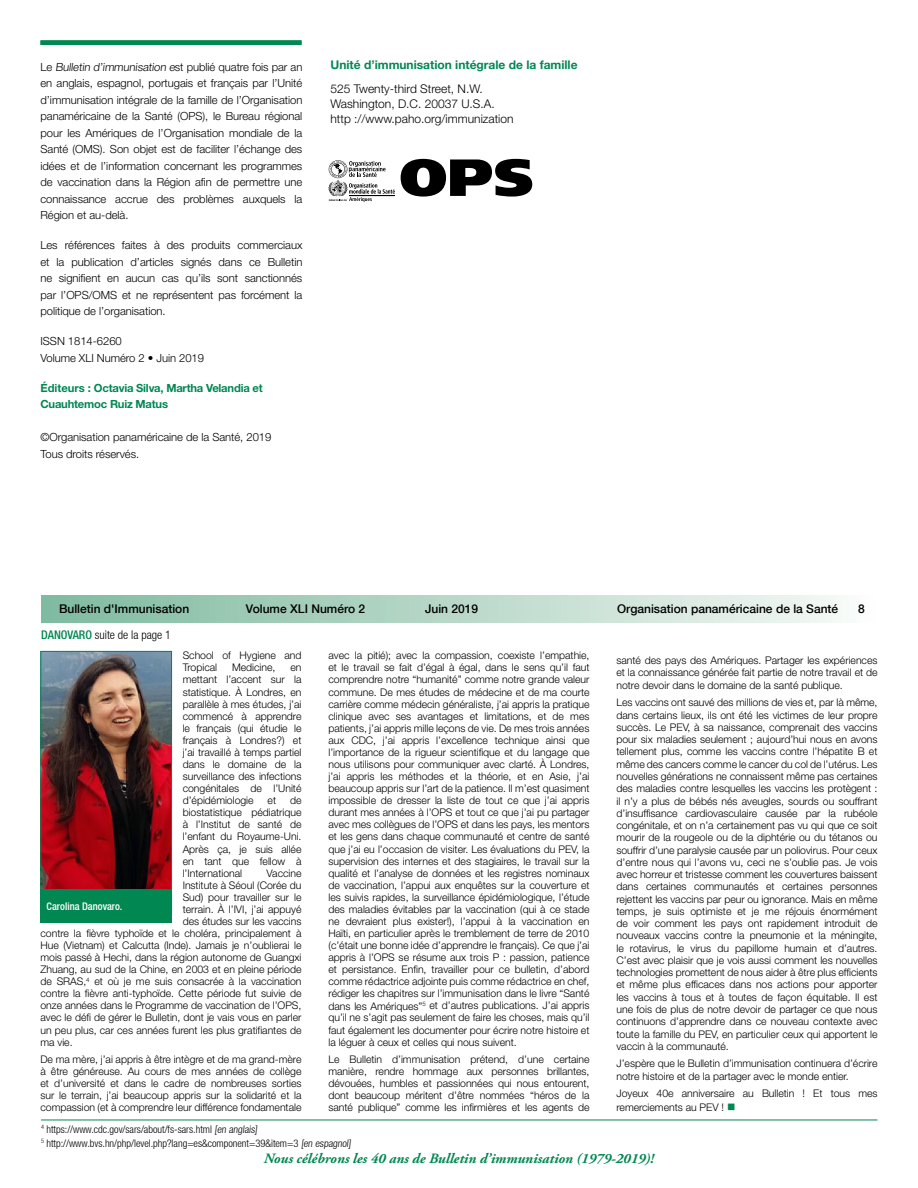
<style>
.page{position:relative;width:918px;height:1188px;background:#fff}
.page>*{position:absolute;margin:0;border:0;box-sizing:border-box;transform-origin:0 0}
.t1{font:italic 700 14.25px "Adobe Garamond Pro";color:#008752}
.t2{font:300 12px/15px "Helvetica Neue";color:#000}
.t3{font:500 12px "Helvetica Neue";color:#000}
.t4{font:700 12px "Helvetica Neue";color:#008752}
.t5{font:300 condensed 12px "Helvetica Neue LT";color:#000}
.t6{font:300 11.25px/16.5px "Helvetica Neue";letter-spacing:-.005em;color:#000;text-align:justify}
.t7{font:700 11.25px/16.5px "Helvetica Neue";letter-spacing:-.02em;color:#008752}
.t8{font:300 10.5px/12px "Helvetica Neue";letter-spacing:-.005em;color:#000;text-align:justify}
.t9{font:300 condensed 10.5px/14.1px "Helvetica Neue LT";color:#000}
.t10{font:500 condensed 10.5px "Helvetica Neue LT";color:#fff}
.t11{font:700 6.6px "Frutiger";color:#000;scale:.85 1}
.s1{font-family:"Helvetica Neue";font-weight:500;color:#008752}
.s2{color:#008752}
</style>
<div class="page">
<div style="left:41px;top:595px;width:837px;height:27px;background:linear-gradient(to right,#7db99e,#f9faf8)"></div>
<svg style="left:328px;top:160px;width:67px;height:42px"></svg>
<svg style="left:401px;top:159px;width:131px;height:38px"></svg>
<div style="left:40px;top:40px;width:262px;height:5px;background:#008752"></div>
<img style="left:43px;top:653px;width:127px;height:236px">
<div style="left:41px;top:651px;width:131px;height:263px;border:1px solid #008752"></div>
<div style="left:40px;top:889px;width:132px;height:34px;background:#008752"></div>
<hr style="left:41px;top:1120px;width:837px;height:1px;background:#008752">
<p class="t6" style="left:40px;top:58px;width:263px">Le Bulletin d’immunisation est publié quatre fois par an en anglais, espagnol, portugais et français par l’Unité d’immunisation intégrale de la famille de l’Organisation panaméricaine de la Santé (OPS), le Bureau régional pour les Amériques de l’Organisation mondiale de la Santé (OMS). Son objet est de faciliter l’échange des idées et de l’information concernant les programmes de vaccination dans la Région afin de permettre une connaissance accrue des problèmes auxquels la Région et au-delà.</p>
<p class="t6" style="left:40px;top:237px;width:263px">Les références faites à des produits commerciaux et la publication d’articles signés dans ce Bulletin ne signifient en aucun cas qu’ils sont sanctionnés par l’OPS/OMS et ne représentent pas forcément la politique de l’organisation.</p>
<p class="t6" style="left:40px;top:333px;width:165px">ISSN 1814-6260<br>Volume XLI Numéro 2 • Juin 2019</p>
<p class="t7" style="left:40px;top:379px;width:224px">Éditeurs : Octavia Silva, Martha Velandia et<br>Cuauhtemoc Ruiz Matus</p>
<p class="t6" style="left:40px;top:429px;width:232px">©Organisation panaméricaine de la Santé, 2019<br>Tous droits réservés.</p>
<p class="t4" style="left:330px;top:57px;width:249px">Unité d’immunisation intégrale de la famille</p>
<p class="t2" style="left:330px;top:81px;width:185px">525 Twenty-third Street, N.W.<br>Washington, D.C. 20037 U.S.A. http ://www.paho.org/immunization</p>
<p class="t11" style="left:349px;top:165px;width:6px">p</p>
<p class="t3" style="left:59px;top:599px;width:132px">Bulletin d'Immunisation</p>
<p class="t3" style="left:246px;top:599px;width:121px">Volume XLI Numéro 2</p>
<p class="t3" style="left:425px;top:599px;width:54px">Juin 2019</p>
<p class="t3" style="left:617px;top:599px;width:223px">Organisation panaméricaine de la Santé</p>
<p class="t3" style="left:858px;top:599px;width:8px">8</p>
<p class="t5" style="left:41px;top:628px;width:131px"><span class="s1">DANOVARO</span> suite de la page 1</p>
<p class="t8" style="left:183px;top:649px;width:120px">School of Hygiene and<br>Tropical</p>
<p class="t8" style="left:232px;top:661px;width:45px">Medicine,</p>
<p class="t8" style="left:183px;top:661px;width:120px;text-indent:108px">en mettant l’accent sur la statistique. À Londres, en parallèle à mes études, j’ai commencé à apprendre le français (qui étudie le français à Londres?) et j’ai travaillé à temps partiel dans le domaine de la surveillance des infections congénitales de l’Unité d’épidémiologie</p>
<p class="t8" style="left:183px;top:794px;width:120px;text-indent:107px">de biostatistique pédiatrique à l’Institut de santé de l’enfant du Royaume-Uni.<br>Après ça, je suis allée en tant que fellow à l’International</p>
<p class="t8" style="left:268px;top:794px;width:10px">et</p>
<p class="t8" style="left:267px;top:867px;width:36px">Vaccine</p>
<p class="t8" style="left:183px;top:879px;width:120px">Institute à Séoul (Corée du</p>
<p class="t8" style="left:183px;top:891px;width:120px">Sud) pour travailler sur le</p>
<p class="t8" style="left:183px;top:903px;width:120px">terrain. À l’IVI, j’ai appuyé</p>
<p class="t8" style="left:183px;top:915px;width:120px">des études sur les vaccins</p>
<p class="t8" style="left:41px;top:927px;width:263px">contre la fièvre typhoïde et le choléra, principalement à</p>
<p class="t8" style="left:41px;top:939px;width:263px">Hue (Vietnam) et Calcutta (Inde). Jamais je n’oublierai le</p>
<p class="t8" style="left:41px;top:951px;width:263px">mois passé à Hechi, dans la région autonome de Guangxi</p>
<p class="t8" style="left:41px;top:963px;width:262px">Zhuang, au sud de la Chine, en 2003 et en pleine période</p>
<p class="t8" style="left:41px;top:975px;width:262px">de SRAS,<sup>4</sup> et où je me suis consacrée à la vaccination</p>
<p class="t8" style="left:41px;top:987px;width:263px">contre la fièvre anti-typhoïde. Cette période fut suivie de</p>
<p class="t8" style="left:41px;top:999px;width:262px">onze années dans le Programme de vaccination de l’OPS,</p>
<p class="t8" style="left:41px;top:1011px;width:263px">avec le défi de gérer le Bulletin, dont je vais vous en parler</p>
<p class="t8" style="left:41px;top:1024px;width:262px">un peu plus, car ces années furent les plus gratifiantes de</p>
<p class="t8" style="left:41px;top:1036px;width:34px">ma vie.</p>
<p class="t8" style="left:41px;top:1053px;width:263px">De ma mère, j’ai appris à être intègre et de ma grand-mère à être généreuse. Au cours de mes années de collège et d’université et dans le cadre de nombreuses sorties sur le terrain, j’ai beaucoup appris sur la solidarité et la compassion (et à comprendre leur différence fondamentale</p>
<p class="t10" style="left:47px;top:900px;width:77px">Carolina Danovaro.</p>
<p class="t8" style="left:329px;top:649px;width:263px">avec la pitié); avec la compassion, coexiste l’empathie, et le travail se fait d’égal à égal, dans le sens qu’il faut comprendre notre “humanité” comme notre grande valeur commune. De mes études de médecine et de ma courte carrière comme médecin généraliste, j’ai appris la pratique clinique avec ses avantages et limitations, et de mes patients, j’ai appris mille leçons de vie. De mes trois années aux CDC, j’ai appris l’excellence technique ainsi que l’importance de la rigueur scientifique et du langage que nous utilisons pour communiquer avec clarté. À Londres, j’ai appris les méthodes et la théorie, et en Asie, j’ai beaucoup appris sur l’art de la patience. Il m’est quasiment impossible de dresser la liste de tout ce que j’ai appris durant mes années à l’OPS et tout ce que j’ai pu partager avec mes collègues de l’OPS et dans les pays, les mentors et les gens dans chaque communauté et centre de santé que j’ai eu l’occasion de visiter. Les évaluations du PEV, la supervision des internes et des stagiaires, le travail sur la qualité et l’analyse de données et les registres nominaux de vaccination, l’appui aux enquêtes sur la couverture et les suivis rapides, la surveillance épidémiologique, l’étude des maladies évitables par la vaccination (qui à ce stade ne devraient plus exister!), l’appui à la vaccination en Haïti, en particulier après le tremblement de terre de 2010 (c’était une bonne idée d’apprendre le français). Ce que j’ai appris à l’OPS se résume aux trois P : passion, patience et persistance. Enfin, travailler pour ce bulletin, d’abord comme rédactrice adjointe puis comme rédactrice en chef, rédiger les chapitres sur l’immunisation dans le livre “Santé dans les Amériques”<sup>5</sup> et d’autres publications. J’ai appris qu’il ne s’agit pas seulement de faire les choses, mais qu’il faut également les documenter pour écrire notre histoire et la léguer à ceux et celles qui nous suivent.</p>
<p class="t8" style="left:329px;top:1053px;width:263px">Le Bulletin d’immunisation prétend, d’une certaine manière, rendre hommage aux personnes brillantes, dévouées, humbles et passionnées qui nous entourent, dont beaucoup méritent d’être nommées “héros de la santé publique” comme les infirmières et les agents de</p>
<p class="t9" style="left:41px;top:1122px;width:312px"><sup>4</sup> https://www.cdc.gov/sars/about/fs-sars.html [en anglais]<br><sup>5</sup> http://www.bvs.hn/php/level.php?lang=es&amp;component=39&amp;item=3 [en espagnol]</p>
<p class="t8" style="left:616px;top:654px;width:263px">santé des pays des Amériques. Partager les expériences et la connaissance générée fait partie de notre travail et de notre devoir dans le domaine de la santé publique.</p>
<p class="t8" style="left:616px;top:696px;width:263px">Les vaccins ont sauvé des millions de vies et, par là même, dans certains lieux, ils ont été les victimes de leur propre succès. Le PEV, à sa naissance, comprenait des vaccins pour six maladies seulement ; aujourd’hui nous en avons tellement plus, comme les vaccins contre l’hépatite B et même des cancers comme le cancer du col de l’utérus. Les nouvelles générations ne connaissent même pas certaines des maladies contre lesquelles les vaccins les protègent : il n’y a plus de bébés nés aveugles, sourds ou souffrant d’insuffisance cardiovasculaire causée par la rubéole congénitale, et on n’a certainement pas vu qui que ce soit mourir de la rougeole ou de la diphtérie ou du tétanos ou souffrir d’une paralysie causée par un poliovirus. Pour ceux d’entre nous qui l’avons vu, ceci ne s’oublie pas. Je vois avec horreur et tristesse comment les couvertures baissent dans certaines communautés et certaines personnes rejettent les vaccins par peur ou ignorance. Mais en même temps, je suis optimiste et je me réjouis énormément de voir comment les pays ont rapidement introduit de nouveaux vaccins contre la pneumonie et la méningite, le rotavirus, le virus du papillome humain et d’autres.<br>C’est avec plaisir que je vois aussi comment les nouvelles technologies promettent de nous aider à être plus efficients et même plus efficaces dans nos actions pour apporter les vaccins à tous et à toutes de façon équitable. Il est une fois de plus de notre devoir de partager ce que nous continuons d’apprendre dans ce nouveau contexte avec toute la famille du PEV, en particulier ceux qui apportent le vaccin à la communauté.</p>
<p class="t8" style="left:616px;top:1057px;width:263px">J’espère que le Bulletin d’immunisation continuera d’écrire notre histoire et de la partager avec le monde entier.</p>
<p class="t8" style="left:616px;top:1087px;width:263px;line-height:13.8px">Joyeux 40e anniversaire au Bulletin ! Et tous mes remerciements au PEV ! <span class="s2">■</span></p>
<h1 class="t1" style="left:264px;top:1150px;width:392px">Nous célébrons les 40 ans de Bulletin d’immunisation (1979-2019)!</h1>
</div>
